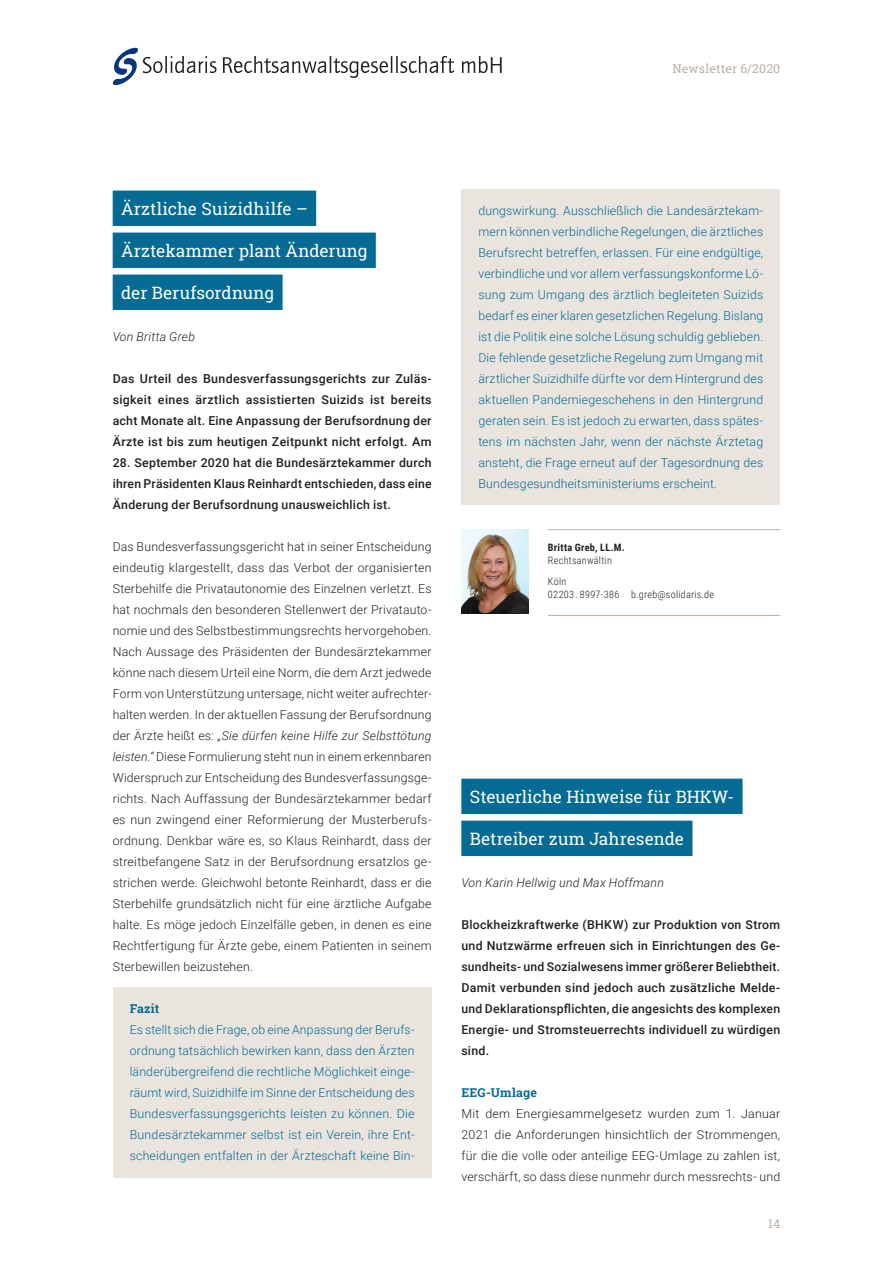
<style>
.page{position:relative;width:893px;height:1263px;background:#fff}
.page>*{position:absolute;margin:0;border:0;box-sizing:border-box;transform-origin:0 0}
.Autor_-_Fließtext{font:17.25px "Roboto Slab";color:#fff}
.Autor_-_Fließtext-2{font:300 12.3px/21px "Roboto";letter-spacing:.015em;color:#231f20;text-align:justify}
.Autor_-_Fließtext-3{font:300 12.3px/21px "Roboto";letter-spacing:.015em;color:#056a94}
.Autor_-_Fließtext-4{font:500 12.3px/21px "Roboto";letter-spacing:.025em;color:#231f20;text-align:justify}
.Autor_-_Fließtext-5{font:italic 300 12.3px "Roboto";letter-spacing:.015em;color:#231f20}
.t1{font:12.3px "Roboto Slab";letter-spacing:.01em;color:#beafa3}
.Autor_-_Fließtext-6{font:300 10.2px/13.5px "Roboto Condensed";letter-spacing:.025em;color:#231f20}
.Autor_-_Fließtext-7{font:700 10.2px/13.5px "Roboto Condensed";letter-spacing:.03em;color:#231f20}
.s1{font-style:italic}
.s2{font-family:"Roboto Slab";font-weight:700}
.s3{font-weight:300}
.s4{font-family:"Roboto Slab";font-weight:700;color:#056a94}
</style>
<div class="page">
<svg style="left:223px;top:56px;width:231px;height:22px"></svg>
<svg style="left:462px;top:56px;width:40px;height:17px"></svg>
<svg style="left:113px;top:48px;width:104px;height:37px"></svg>
<div style="left:113px;top:988px;width:319px;height:190px;background:#e9e4de"></div>
<div style="left:113px;top:191px;width:203px;height:35px;background:#056a94"></div>
<div style="left:113px;top:233px;width:263px;height:35px;background:#056a94"></div>
<div style="left:113px;top:275px;width:170px;height:35px;background:#056a94"></div>
<div style="left:461px;top:190px;width:319px;height:315px;background:#e9e4de"></div>
<hr style="left:548px;top:529px;width:232px;height:1px;background:#beafa3">
<hr style="left:548px;top:615px;width:232px;height:1px;background:#beafa3">
<img style="left:461px;top:530px;width:67px;height:84px">
<div style="left:461px;top:779px;width:281px;height:35px;background:#056a94"></div>
<div style="left:461px;top:821px;width:231px;height:35px;background:#056a94"></div>
<p class="t1" style="left:672px;top:60px;width:109px">Newsletter 6/2020</p>
<p class="Autor_-_Fließtext" style="left:121px;top:197px;width:188px">Ärztliche Suizidhilfe –</p>
<p class="Autor_-_Fließtext" style="left:121px;top:239px;width:248px">Ärztekammer plant Änderung</p>
<p class="Autor_-_Fließtext" style="left:121px;top:281px;width:154px">der Berufsordnung</p>
<p class="Autor_-_Fließtext-5" style="left:113px;top:328px;width:84px">Von Britta Greb</p>
<p class="Autor_-_Fließtext-4" style="left:113px;top:367px;width:320px">Das Urteil des Bundesverfassungsgerichts zur Zuläs&shy;sigkeit eines ärztlich assistierten Suizids ist bereits acht Monate alt. Eine Anpassung der Berufsordnung der Ärzte ist bis zum heutigen Zeitpunkt nicht erfolgt. Am</p>
<p class="Autor_-_Fließtext-4" style="left:113px;top:451px;width:320px">28. September 2020 hat die Bundesärztekammer durch ihren Präsidenten Klaus Reinhardt entschieden, dass eine Änderung der Berufsordnung unausweichlich ist.</p>
<p class="Autor_-_Fließtext-2" style="left:113px;top:535px;width:320px">Das Bundesverfassungsgericht hat in seiner Entscheidung eindeutig klargestellt, dass das Verbot der organisierten Sterbehilfe die Privatautonomie des Einzelnen verletzt. Es hat nochmals den besonderen Stellenwert der Privatauto&shy;nomie und des Selbstbestimmungsrechts hervorgehoben.<br>Nach Aussage des Präsidenten der Bundesärztekammer könne nach diesem Urteil eine Norm, die dem Arzt jedwede Form von Unterstützung untersage, nicht weiter aufrechter&shy;halten werden. In der aktuellen Fassung der Berufsordnung der Ärzte heißt es: <span class="s1">„Sie dürfen keine Hilfe zur Selbsttötung leisten.“</span> Diese Formulierung steht nun in einem erkennbaren Widerspruch zur Entscheidung des Bundesverfassungsge&shy;richts. Nach Auffassung der Bundesärztekammer bedarf es nun zwingend einer Reformierung der Musterberufs&shy;ordnung. Denkbar wäre es, so Klaus Reinhardt, dass der streitbefangene Satz in der Berufsordnung ersatzlos ge&shy;strichen werde. Gleichwohl betonte Reinhardt, dass er die Sterbehilfe grundsätzlich nicht für eine ärztliche Aufgabe halte. Es möge jedoch Einzelfälle geben, in denen es eine Rechtfertigung für Ärzte gebe, einem Patienten in seinem Sterbewillen beizustehen.</p>
<p class="Autor_-_Fließtext-3" style="left:130px;top:997px;width:286px"><span class="s2">Fazit<br></span>Es stellt sich die Frage, ob eine Anpassung der Berufs&shy;ordnung tatsächlich bewirken kann, dass den Ärzten länderübergreifend die rechtliche Möglichkeit einge&shy;räumt wird, Suizidhilfe im Sinne der Entscheidung des Bundesverfassungsgerichts leisten zu können. Die Bundesärztekammer selbst ist ein Verein, ihre Ent&shy;scheidungen entfalten in der Ärzteschaft keine Bin-</p>
<p class="Autor_-_Fließtext-3" style="left:478px;top:199px;width:286px;text-align:justify">dungswirkung. Ausschließlich die Landesärztekam&shy;mern können verbindliche Regelungen, die ärztliches Berufsrecht betreffen, erlassen. Für eine endgültige, verbindliche und vor allem verfassungskonforme Lö&shy;sung zum Umgang des ärztlich begleiteten Suizids bedarf es einer klaren gesetzlichen Regelung. Bislang ist die Politik eine solche Lösung schuldig geblieben.<br>Die fehlende gesetzliche Regelung zum Umgang mit ärztlicher Suizidhilfe dürfte vor dem Hintergrund des aktuellen Pandemiegeschehens in den Hintergrund geraten sein. Es ist jedoch zu erwarten, dass spätes&shy;tens im nächsten Jahr, wenn der nächste Ärztetag ansteht, die Frage erneut auf der Tagesordnung des Bundesgesundheitsministeriums erscheint.</p>
<p class="Autor_-_Fließtext-7" style="left:548px;top:540px;width:78px">Britta Greb, LL.M.<br><span class="s3">Rechtsanwältin</span></p>
<p class="Autor_-_Fließtext-6" style="left:548px;top:574px;width:168px">Köln<br>02203 . 8997-386 b.greb@solidaris.de</p>
<p class="Autor_-_Fließtext" style="left:470px;top:785px;width:266px">Steuerliche Hinweise für BHKW-</p>
<p class="Autor_-_Fließtext" style="left:470px;top:827px;width:216px">Betreiber zum Jahresende</p>
<p class="Autor_-_Fließtext-5" style="left:461px;top:874px;width:204px">Von Karin Hellwig und Max Hoffmann</p>
<p class="Autor_-_Fließtext-4" style="left:461px;top:913px;width:320px">Blockheizkraftwerke (BHKW) zur Produktion von Strom und Nutzwärme erfreuen sich in Einrichtungen des Ge&shy;sundheits- und Sozialwesens immer größerer Beliebtheit.<br>Damit verbunden sind jedoch auch zusätzliche Melde&shy;und Deklarationspflichten, die angesichts des komplexen Energie- und Stromsteuerrechts individuell zu würdigen sind.</p>
<p class="Autor_-_Fließtext-2" style="left:461px;top:1081px;width:320px;text-align:left"><span class="s4">EEG-Umlage<br></span>Mit dem Energiesammelgesetz wurden zum 1. Januar 2021 die Anforderungen hinsichtlich der Strommengen, für die die volle oder anteilige EEG-Umlage zu zahlen ist, verschärft, so dass diese nunmehr durch messrechts- und</p>
<p class="t1" style="left:768px;top:1215px;width:14px">14</p>
</div>
